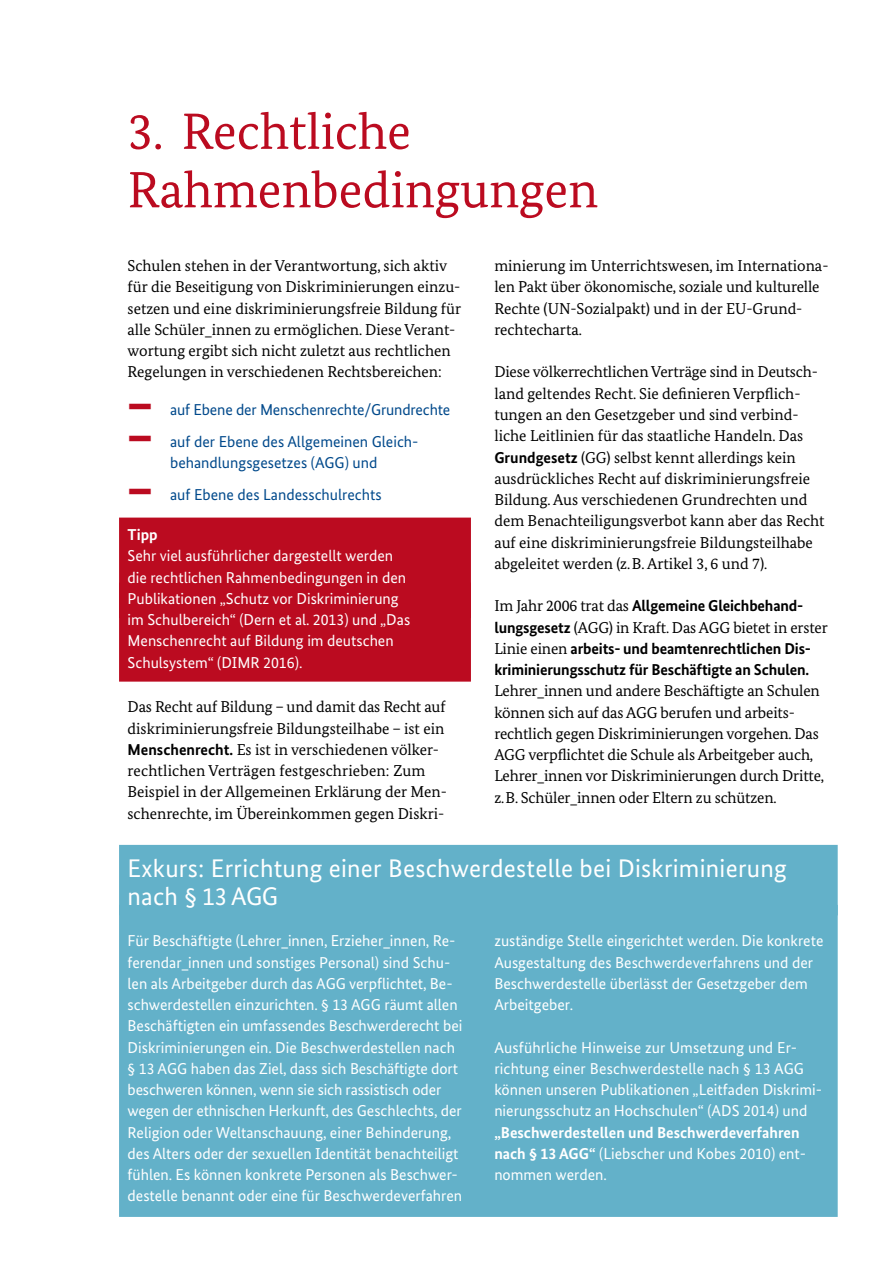
<style>
.page{position:relative;width:893px;height:1263px;background:#fff}
.page>*{position:absolute;margin:0;border:0;box-sizing:border-box;transform-origin:0 0}
.t1{font:700 56.7px "Bundes Sans";color:#bb0b20;scale:.57 1}
.H1_-_Headline{font:51px/58.5px "Bundes Serif";color:#bb0b20}
.H3_-_Headline_2_Spal{font:25.5px/27.8px "Bundes Sans";letter-spacing:.01em;color:#fff}
.fliesstext{font:15.75px/21.3px "Bundes Serif";color:#000}
.fliesstext-2{font:15.75px/21.3px "Bundes Sans";color:#fff}
.Box___2{font:15.75px/21.3px "Bundes Sans";color:#fff}
.t2{font:15.75px/21.3px "Bundes Sans";color:#00498b}
.s1{font-weight:700}
.s2{font-family:"Bundes Sans";font-weight:700}
</style>
<div class="page">
<div style="left:119px;top:518px;width:352px;height:100px;background:#bb0b20"></div>
<div style="left:119px;top:583px;width:352px;height:99px;background:#bb0b20"></div>
<div style="left:119px;top:845px;width:719px;height:70px;background:#63b1c9"></div>
<div style="left:119px;top:905px;width:719px;height:312px;background:#63b1c9"></div>
<p class="H1_-_Headline" style="left:128px;top:102px;width:472px">3. Rechtliche<br>Rahmenbedingungen</p>
<p class="fliesstext" style="left:128px;top:255px;width:335px">Schulen stehen in der Verantwortung, sich aktiv für die Beseitigung von Diskriminierungen einzu&shy;setzen und eine diskriminierungsfreie Bildung für alle Schüler_innen zu ermöglichen. Diese Verant&shy;wortung ergibt sich nicht zuletzt aus rechtlichen Regelungen in verschiedenen Rechtsbereichen:</p>
<p class="t1" style="left:128px;top:370px;width:46px">—</p>
<p class="t2" style="left:170px;top:398px;width:282px">auf Ebene der Menschenrechte/Grundrechte</p>
<p class="t1" style="left:128px;top:401px;width:46px">—</p>
<p class="t2" style="left:170px;top:430px;width:248px">auf der Ebene des Allgemeinen Gleich&shy;behandlungsgesetzes (AGG) und</p>
<p class="t1" style="left:128px;top:455px;width:46px">—</p>
<p class="t2" style="left:170px;top:483px;width:213px">auf Ebene des Landesschulrechts</p>
<p class="Box___2" style="left:128px;top:524px;width:284px"><span class="s1">Tipp<br></span>Sehr viel ausführlicher dargestellt werden die rechtlichen Rahmenbedingungen in den Publikationen „Schutz vor Diskriminierung im Schulbereich“ (Dern et al. 2013) und „Das Menschenrecht auf Bildung im deutschen Schulsystem“ (DIMR 2016).</p>
<p class="fliesstext" style="left:128px;top:696px;width:321px">Das Recht auf Bildung – und damit das Recht auf diskriminierungsfreie Bildungsteilhabe – ist ein <span class="s2">Menschenrecht.</span> Es ist in verschiedenen völker&shy;rechtlichen Verträgen festgeschrieben: Zum Beispiel in der Allgemeinen Erklärung der Men&shy;schenrechte, im Übereinkommen gegen Diskri-</p>
<p class="fliesstext" style="left:494px;top:255px;width:336px">minierung im Unterrichtswesen, im Internationa&shy;len Pakt über ökonomische, soziale und kulturelle Rechte (UN-Sozialpakt) und in der EU-Grund&shy;rechtecharta.</p>
<p class="fliesstext" style="left:494px;top:361px;width:332px">Diese völkerrechtlichen Verträge sind in Deutsch&shy;land geltendes Recht. Sie definieren Verpflich&shy;tungen an den Gesetzgeber und sind verbind&shy;liche Leitlinien für das staatliche Handeln. Das <span class="s2">Grundgesetz</span> (GG) selbst kennt allerdings kein ausdrückliches Recht auf diskriminierungsfreie Bildung. Aus verschiedenen Grundrechten und dem Benachteiligungsverbot kann aber das Recht auf eine diskriminierungsfreie Bildungsteilhabe abgeleitet werden (z.B. Artikel 3, 6 und 7).</p>
<p class="fliesstext" style="left:494px;top:595px;width:335px">Im Jahr 2006 trat das <span class="s2">Allgemeine Gleichbehand&shy;lungsgesetz</span> (AGG) in Kraft. Das AGG bietet in erster Linie einen <span class="s2">arbeits- und beamtenrechtlichen Dis&shy;kriminierungsschutz für Beschäftigte an Schulen.<br></span>Lehrer_innen und andere Beschäftigte an Schulen können sich auf das AGG berufen und arbeits&shy;rechtlich gegen Diskriminierungen vorgehen. Das AGG verpflichtet die Schule als Arbeitgeber auch, Lehrer_innen vor Diskriminierungen durch Dritte, z.B. Schüler_innen oder Eltern zu schützen.</p>
<p class="H3_-_Headline_2_Spal" style="left:128px;top:854px;width:661px">Exkurs: Errichtung einer Beschwerdestelle bei Diskriminierung nach § 13 AGG</p>
<p class="fliesstext-2" style="left:128px;top:930px;width:336px">Für Beschäftigte (Lehrer_innen, Erzieher_innen, Re&shy;ferendar_innen und sonstiges Personal) sind Schu&shy;len als Arbeitgeber durch das AGG verpflichtet, Be&shy;schwerdestellen einzurichten. § 13 AGG räumt allen Beschäftigten ein umfassendes Beschwerderecht bei Diskriminierungen ein. Die Beschwerdestellen nach § 13 AGG haben das Ziel, dass sich Beschäftigte dort beschweren können, wenn sie sich rassistisch oder wegen der ethnischen Herkunft, des Geschlechts, der Religion oder Weltanschauung, einer Behinderung, des Alters oder der sexuellen Identität benachteiligt fühlen. Es können konkrete Personen als Beschwer&shy;destelle benannt oder eine für Beschwerdeverfahren</p>
<p class="fliesstext-2" style="left:494px;top:930px;width:331px">zuständige Stelle eingerichtet werden. Die konkrete Ausgestaltung des Beschwerdeverfahrens und der Beschwerdestelle überlässt der Gesetzgeber dem Arbeitgeber.</p>
<p class="fliesstext-2" style="left:494px;top:1036px;width:329px">Ausführliche Hinweise zur Umsetzung und Er&shy;richtung einer Beschwerdestelle nach § 13 AGG können unseren Publikationen „Leitfaden Diskrimi&shy;nierungsschutz an Hochschulen“ (ADS 2014) und <span class="s1">„Beschwerdestellen und Beschwerdeverfahren nach § 13 AGG“</span> (Liebscher und Kobes 2010) ent&shy;nommen werden.</p>
</div>
